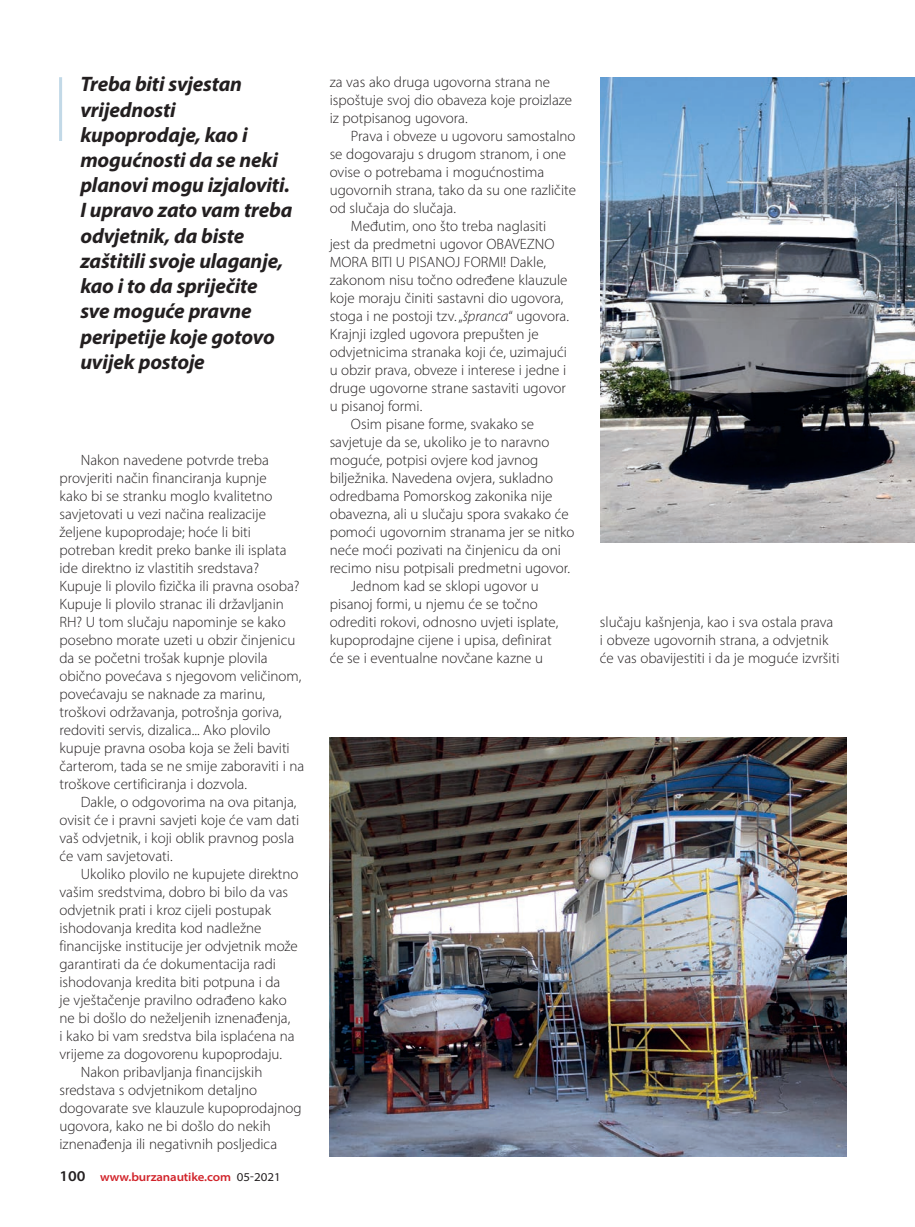
<style>
.page{position:relative;width:915px;height:1227px;background:#fff}
.page>*{position:absolute;margin:0;border:0;box-sizing:border-box;transform-origin:0 0}
.t1{font:italic 700 21px/25.2px "Myriad Pro";letter-spacing:-.01em;color:#231f20}
.t2{font:300 15px/18px "Myriad Pro";color:#231f20}
.t3{font:600 semi-expanded 12px "Myriad Pro";letter-spacing:-.01em;color:#d1232a}
.s1{font-size:15px;color:#231f20}
.s2{font-weight:400;color:#231f20}
.s3{font-style:italic}
</style>
<div class="page">
<img style="left:600px;top:77px;width:314px;height:466px">
<img style="left:329px;top:737px;width:517px;height:419px">
<hr style="left:59px;top:77px;width:3px;height:64px;background:#c2d9e7">
<p class="t1" style="left:80px;top:71px;width:213px">Treba biti svjestan vrijednosti kupoprodaje, kao i mogućnosti da se neki planovi mogu izjaloviti.<br>I upravo zato vam treba odvjetnik, da biste zaštitili svoje ulaganje, kao i to da spriječite sve moguće pravne peripetije koje gotovo uvijek postoje</p>
<p class="t2" style="left:59px;top:451px;width:246px;text-indent:21px">Nakon navedene potvrde treba provjeriti način financiranja kupnje<br>kako bi se stranku moglo kvalitetno savjetovati u vezi načina realizacije željene kupoprodaje; hoće li biti potreban kredit preko banke ili isplata ide direktno iz vlastitih sredstava?<br>Kupuje li plovilo fizička ili pravna osoba?<br>Kupuje li plovilo stranac ili državljanin RH? U tom slučaju napominje se kako posebno morate uzeti u obzir činjenicu da se početni trošak kupnje plovila obično povećava s njegovom veličinom, povećavaju se naknade za marinu, troškovi održavanja, potrošnja goriva, redoviti servis, dizalica... Ako plovilo kupuje pravna osoba koja se želi baviti čarterom, tada se ne smije zaboraviti i na troškove certificiranja i dozvola.</p>
<p class="t2" style="left:59px;top:793px;width:241px;text-indent:21px">Dakle, o odgovorima na ova pitanja, ovisit će i pravni savjeti koje će vam dati vaš odvjetnik, i koji oblik pravnog posla će vam savjetovati.</p>
<p class="t2" style="left:81px;top:865px;width:219px">Ukoliko plovilo ne kupujete direktno</p>
<p class="t2" style="left:59px;top:883px;width:230px">vašim sredstvima, dobro bi bilo da vas</p>
<p class="t2" style="left:59px;top:901px;width:213px">odvjetnik prati i kroz cijeli postupak</p>
<p class="t2" style="left:59px;top:919px;width:203px">ishodovanja kredita kod nadležne</p>
<p class="t2" style="left:59px;top:937px;width:240px">financijske institucije jer odvjetnik može</p>
<p class="t2" style="left:59px;top:955px;width:218px">garantirati da će dokumentacija radi</p>
<p class="t2" style="left:59px;top:973px;width:222px">ishodovanja kredita biti potpuna i da</p>
<p class="t2" style="left:59px;top:991px;width:229px">je vještačenje pravilno odrađeno kako</p>
<p class="t2" style="left:59px;top:1009px;width:232px">ne bi došlo do neželjenih iznenađenja,</p>
<p class="t2" style="left:59px;top:1027px;width:237px">i kako bi vam sredstva bila isplaćena na</p>
<p class="t2" style="left:59px;top:1045px;width:224px">vrijeme za dogovorenu kupoprodaju.</p>
<p class="t2" style="left:81px;top:1063px;width:183px">Nakon pribavljanja financijskih</p>
<p class="t2" style="left:59px;top:1081px;width:199px">sredstava s odvjetnikom detaljno</p>
<p class="t2" style="left:59px;top:1099px;width:243px">dogovarate sve klauzule kupoprodajnog</p>
<p class="t2" style="left:59px;top:1117px;width:213px">ugovora, kako ne bi došlo do nekih</p>
<p class="t2" style="left:59px;top:1135px;width:219px">iznenađenja ili negativnih posljedica</p>
<p class="t3" style="left:59px;top:1169px;width:223px"><span class="s1">100</span> www.burzanautike.com <span class="s2">05-2021</span></p>
<p class="t2" style="left:329px;top:73px;width:244px">za vas ako druga ugovorna strana ne ispoštuje svoj dio obaveza koje proizlaze iz potpisanog ugovora.</p>
<p class="t2" style="left:351px;top:127px;width:226px">Prava i obveze u ugovoru samostalno</p>
<p class="t2" style="left:329px;top:145px;width:238px">se dogovaraju s drugom stranom, i one</p>
<p class="t2" style="left:329px;top:163px;width:216px">ovise o potrebama i mogućnostima</p>
<p class="t2" style="left:329px;top:181px;width:248px">ugovornih strana, tako da su one različite</p>
<p class="t2" style="left:329px;top:199px;width:128px">od slučaja do slučaja.</p>
<p class="t2" style="left:351px;top:217px;width:197px">Međutim, ono što treba naglasiti</p>
<p class="t2" style="left:329px;top:235px;width:226px">jest da predmetni ugovor OBAVEZNO</p>
<p class="t2" style="left:329px;top:253px;width:218px">MORA BITI U PISANOJ FORMI! Dakle,</p>
<p class="t2" style="left:329px;top:271px;width:239px">zakonom nisu točno određene klauzule</p>
<p class="t2" style="left:329px;top:289px;width:235px">koje moraju činiti sastavni dio ugovora,</p>
<p class="t2" style="left:329px;top:307px;width:241px">stoga i ne postoji tzv. „<span class="s3">špranca</span>“ ugovora.</p>
<p class="t2" style="left:329px;top:325px;width:210px">Krajnji izgled ugovora prepušten je</p>
<p class="t2" style="left:329px;top:343px;width:238px">odvjetnicima stranaka koji će, uzimajući</p>
<p class="t2" style="left:329px;top:361px;width:238px">u obzir prava, obveze i interese i jedne i</p>
<p class="t2" style="left:329px;top:379px;width:237px">druge ugovorne strane sastaviti ugovor</p>
<p class="t2" style="left:329px;top:397px;width:94px">u pisanoj formi.</p>
<p class="t2" style="left:351px;top:415px;width:184px">Osim pisane forme, svakako se</p>
<p class="t2" style="left:329px;top:433px;width:221px">savjetuje da se, ukoliko je to naravno</p>
<p class="t2" style="left:329px;top:451px;width:210px">moguće, potpisi ovjere kod javnog</p>
<p class="t2" style="left:329px;top:469px;width:225px">bilježnika. Navedena ovjera, sukladno</p>
<p class="t2" style="left:329px;top:487px;width:224px">odredbama Pomorskog zakonika nije</p>
<p class="t2" style="left:329px;top:505px;width:240px">obavezna, ali u slučaju spora svakako će</p>
<p class="t2" style="left:329px;top:523px;width:246px">pomoći ugovornim stranama jer se nitko</p>
<p class="t2" style="left:329px;top:541px;width:232px">neće moći pozivati na činjenicu da oni</p>
<p class="t2" style="left:329px;top:559px;width:242px">recimo nisu potpisali predmetni ugovor.</p>
<p class="t2" style="left:351px;top:577px;width:189px">Jednom kad se sklopi ugovor u</p>
<p class="t2" style="left:329px;top:595px;width:209px">pisanoj formi, u njemu će se točno</p>
<p class="t2" style="left:329px;top:613px;width:230px">odrediti rokovi, odnosno uvjeti isplate,</p>
<p class="t2" style="left:329px;top:631px;width:223px">kupoprodajne cijene i upisa, definirat</p>
<p class="t2" style="left:329px;top:649px;width:215px">će se i eventualne novčane kazne u</p>
<p class="t2" style="left:599px;top:613px;width:241px">slučaju kašnjenja, kao i sva ostala prava i obveze ugovornih strana, a odvjetnik će vas obavijestiti i da je moguće izvršiti</p>
</div>
